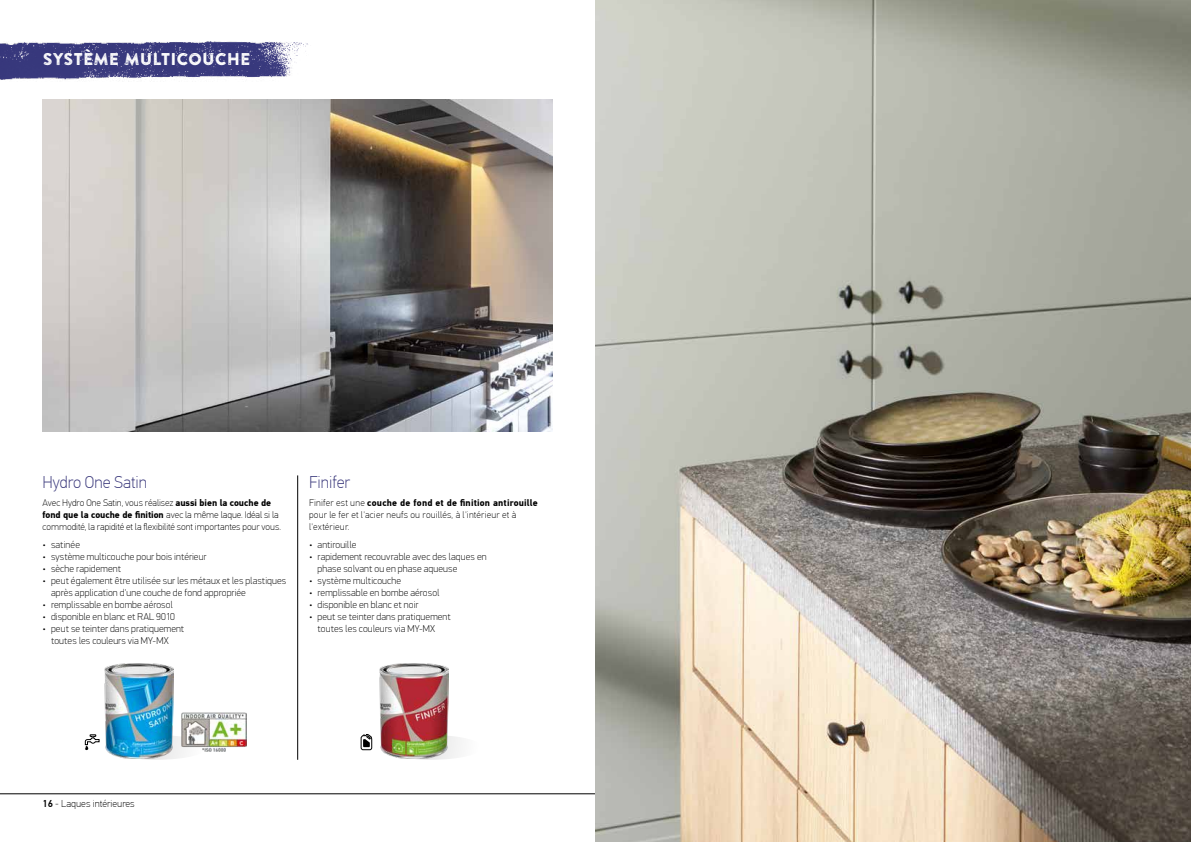
<style>
.page{position:relative;width:1191px;height:842px;background:#fff}
.page>*{position:absolute;margin:0;border:0;box-sizing:border-box;transform-origin:0 0}
.t1{font:100 17px "PF Din Text Pro";color:#353378}
.t2{font:17px "Brandon Printed Two";color:#fff}
.t3{font:100 10px/12px "PFDIN Display Pro";letter-spacing:.01em;color:#000}
.t4{font:100 10px "PF Din Text Pro";color:#000}
.t5{font:100 9.5px/12px "PF Din Text Pro";color:#000}
.t6{font:100 9.5px/12px "PF Din Text Pro";letter-spacing:.02em;color:#000}
.s1{font-weight:700}
.s2{font-weight:500}
</style>
<div class="page">
<hr style="left:0;top:793px;width:595px;height:1px;background:#000">
<img style="left:0;top:41px;width:308px;height:39px">
<img style="left:43px;top:99px;width:510px;height:332px">
<img style="left:595px;top:0;width:596px;height:842px">
<hr style="left:297px;top:475px;width:1px;height:285px;background:#000">
<svg style="left:106px;top:735px;width:102px;height:25px"></svg>
<img style="left:105px;top:663px;width:68px;height:95px">
<div style="left:381px;top:735px;width:102px;height:25px;background:#f6f6f6;border-radius:50%"></div>
<img style="left:379px;top:663px;width:69px;height:95px">
<svg style="left:85px;top:734px;width:14px;height:16px"></svg>
<img style="left:181px;top:712px;width:65px;height:39px">
<svg style="left:360px;top:734px;width:12px;height:16px"></svg>
<h1 class="t2" style="left:43px;top:49px;width:209px">SYSTÈME MULTICOUCHE</h1>
<h1 class="t1" style="left:43px;top:473px;width:106px">Hydro One Satin</h1>
<p class="t5" style="left:43px;top:497px;width:240px">Avec Hydro One Satin, vous réalisez <span class="s1">aussi bien la couche de fond que la couche de finition</span> avec la même laque. Idéal si la commodité, la rapidité et la flexibilité sont importantes pour vous.</p>
<p class="t3" style="left:43px;top:538px;width:39px">• satinée</p>
<p class="t3" style="left:43px;top:550px;width:166px">• système multicouche pour bois intérieur</p>
<p class="t3" style="left:43px;top:562px;width:80px">• sèche rapidement</p>
<p class="t3" style="left:51px;top:574px;width:237px;text-indent:-8px">• peut également être utilisée sur les métaux et les plastiques après application d'une couche de fond appropriée</p>
<p class="t3" style="left:43px;top:598px;width:132px">• remplissable en bombe aérosol</p>
<p class="t3" style="left:43px;top:610px;width:134px">• disponible en blanc et RAL 9010</p>
<p class="t3" style="left:51px;top:622px;width:135px;text-indent:-8px">• peut se teinter dans pratiquement toutes les couleurs via MY‑MX</p>
<h1 class="t1" style="left:309px;top:473px;width:43px">Finifer</h1>
<p class="t6" style="left:309px;top:497px;width:230px">Finifer est une <span class="s1">couche de fond et de finition antirouille </span>pour le fer et l'acier neufs ou rouillés, à l'intérieur et à l'extérieur.</p>
<p class="t3" style="left:309px;top:538px;width:49px">• antirouille</p>
<p class="t3" style="left:317px;top:550px;width:171px;text-indent:-8px">• rapidement recouvrable avec des laques en phase solvant ou en phase aqueuse</p>
<p class="t3" style="left:309px;top:574px;width:93px">• système multicouche</p>
<p class="t3" style="left:309px;top:586px;width:132px">• remplissable en bombe aérosol</p>
<p class="t3" style="left:309px;top:598px;width:111px">• disponible en blanc et noir</p>
<p class="t3" style="left:317px;top:610px;width:135px;text-indent:-8px">• peut se teinter dans pratiquement toutes les couleurs via MY‑MX</p>
<p class="t4" style="left:43px;top:798px;width:94px"><span class="s2">16</span> - Laques intérieures</p>
</div>
